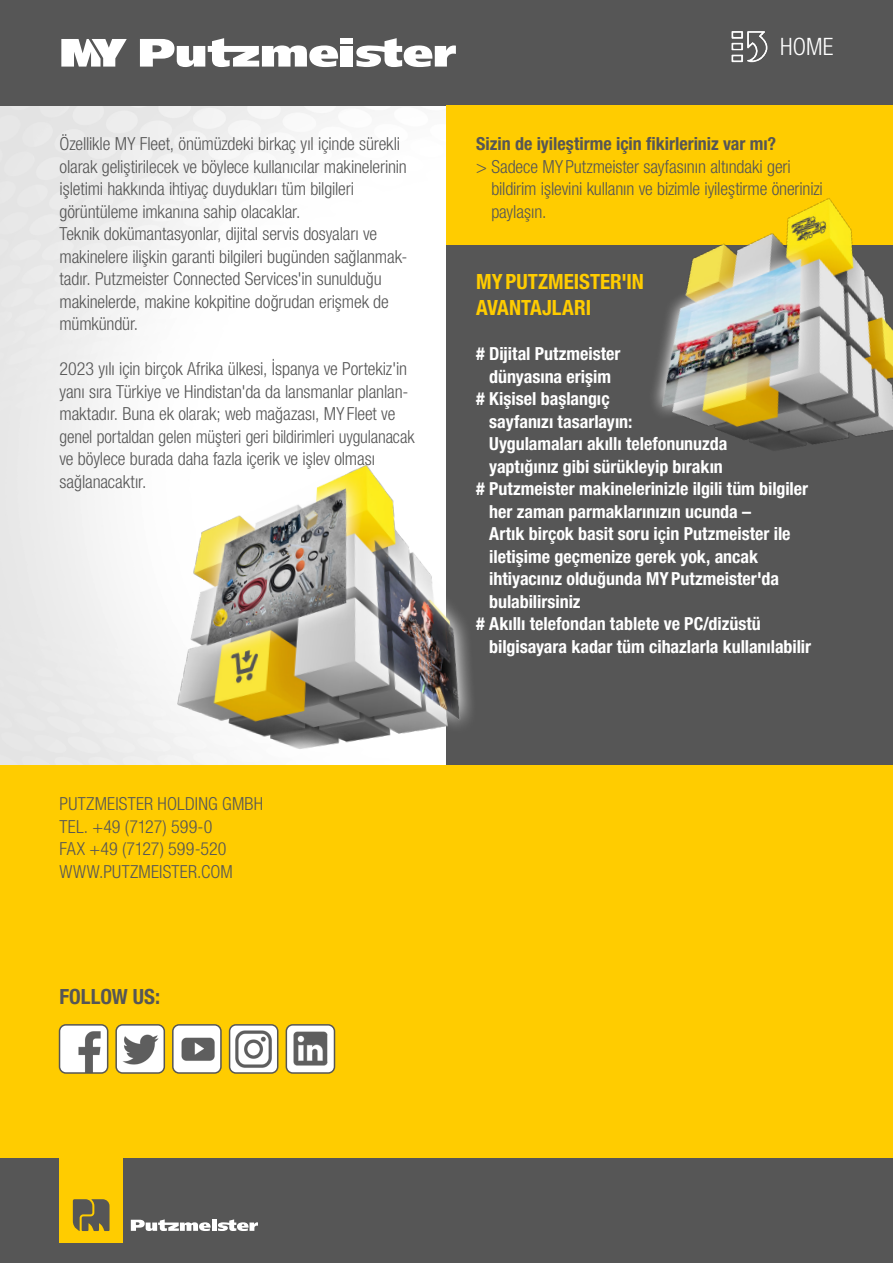
<style>
.page{position:relative;width:893px;height:1263px;background:#fff}
.page>*{position:absolute;margin:0;border:0;box-sizing:border-box;transform-origin:0 0}
.t1{font:300 condensed 24px "Helvetica Neue LT Pro";color:#fff}
.t2{font:700 condensed 21px/26.2px "Helvetica Neue LT Pro";letter-spacing:.005em;color:#fc0}
.t3{font:700 condensed 21px "Helvetica Neue LT Pro";color:#565656}
.t4{font:300 condensed 18px/22.5px "Helvetica Neue LT Pro";letter-spacing:-.005em;color:#565656}
.t5{font:700 condensed 18px "Helvetica Neue LT Pro";color:#fff}
.t6{font:700 condensed 18px "Helvetica Neue LT Pro";color:#565656}
</style>
<div class="page">
<img style="left:0;top:105px;width:446px;height:660px">
<div style="left:446px;top:244px;width:447px;height:521px;background:#565656"></div>
<div style="left:0;top:0;width:893px;height:105px;background:#565656"></div>
<img style="left:731px;top:31px;width:37px;height:32px">
<div style="left:446px;top:105px;width:447px;height:139px;background:#fc0"></div>
<div style="left:0;top:1158px;width:893px;height:105px;background:#565656"></div>
<div style="left:60px;top:1137px;width:63px;height:105px;background:#fc0"></div>
<svg style="left:59px;top:1199px;width:199px;height:44px"></svg>
<img style="left:594px;top:198px;width:299px;height:252px">
<div style="left:0;top:765px;width:893px;height:393px;background:#fc0"></div>
<img style="left:62px;top:1027px;width:46px;height:44px">
<div style="left:59px;top:1024px;width:49px;height:50px;border:2px solid #565656;border-radius:6px"></div>
<img style="left:118px;top:1027px;width:44px;height:44px">
<div style="left:115px;top:1024px;width:50px;height:50px;border:2px solid #565656;border-radius:6px"></div>
<img style="left:175px;top:1027px;width:44px;height:44px">
<div style="left:172px;top:1024px;width:50px;height:50px;border:2px solid #565656;border-radius:6px"></div>
<img style="left:232px;top:1027px;width:46px;height:44px">
<div style="left:229px;top:1024px;width:49px;height:50px;border:2px solid #565656;border-radius:6px"></div>
<img style="left:289px;top:1027px;width:43px;height:44px">
<div style="left:286px;top:1024px;width:49px;height:50px;border:2px solid #565656;border-radius:6px"></div>
<img style="left:147px;top:435px;width:325px;height:330px">
<div style="left:341px;top:46px;width:12px;height:21px;background:#fff"></div>
<svg style="left:356px;top:38px;width:100px;height:29px"></svg>
<svg style="left:140px;top:38px;width:198px;height:29px"></svg>
<div style="left:341px;top:38px;width:12px;height:6px;background:#fff"></div>
<svg style="left:61px;top:39px;width:66px;height:28px"></svg>
<p class="t4" style="left:60px;top:132px;width:349px">Özellikle MY Fleet, önümüzdeki birkaç yıl içinde sürekli olarak geliştirilecek ve böylece kullanıcılar makinelerinin işletimi hakkında ihtiyaç duydukları tüm bilgileri görüntüleme imkanına sahip olacaklar.<br>Teknik dokümantasyonlar, dijital servis dosyaları ve makinelere ilişkin garanti bilgileri bugünden sağlanmak&shy;tadır. Putzmeister Connected Services'in sunulduğu makinelerde, makine kokpitine doğrudan erişmek de mümkündür.</p>
<p class="t4" style="left:60px;top:357px;width:357px">2023 yılı için birçok Afrika ülkesi, İspanya ve Portekiz'in yanı sıra Türkiye ve Hindistan'da da lansmanlar planlan&shy;maktadır. Buna ek olarak; web mağazası, MY Fleet ve genel portaldan gelen müşteri geri bildirimleri uygulanacak ve böylece burada daha fazla içerik ve işlev olması sağlanacaktır.</p>
<p class="t4" style="left:60px;top:792px;width:205px">PUTZMEISTER HOLDING GMBH<br>TEL. +49 (7127) 599-0<br>FAX +49 (7127) 599-520<br>WWW.PUTZMEISTER.COM</p>
<p class="t3" style="left:60px;top:984px;width:102px">FOLLOW US:</p>
<h1 class="t1" style="left:780px;top:33px;width:55px">HOME</h1>
<p class="t6" style="left:476px;top:133px;width:301px">Sizin de iyileştirme için fikirleriniz var mı?</p>
<p class="t4" style="left:491px;top:155px;width:333px;text-indent:-15px">&gt; Sadece MY Putzmeister sayfasının altındaki geri bildirim işlevini kullanın ve bizimle iyileştirme önerinizi paylaşın.</p>
<p class="t2" style="left:476px;top:268px;width:169px">MYPUTZMEISTER'IN<br>AVANTAJLARI</p>
<p class="t5" style="left:476px;top:343px;width:146px"># Dijital Putzmeister</p>
<p class="t5" style="left:489px;top:365px;width:123px">dünyasına erişim</p>
<p class="t5" style="left:476px;top:388px;width:135px"># Kişisel başlangıç</p>
<p class="t5" style="left:489px;top:410px;width:145px">sayfanızı tasarlayın:</p>
<p class="t5" style="left:489px;top:433px;width:240px">Uygulamaları akıllı telefonunuzda</p>
<p class="t5" style="left:489px;top:455px;width:235px">yaptığınız gibi sürükleyip bırakın</p>
<p class="t5" style="left:476px;top:478px;width:333px"># Putzmeister makinelerinizle ilgili tüm bilgiler</p>
<p class="t5" style="left:489px;top:500px;width:264px">her zaman parmaklarınızın ucunda –</p>
<p class="t5" style="left:489px;top:523px;width:303px">Artık birçok basit soru için Putzmeister ile</p>
<p class="t5" style="left:489px;top:545px;width:270px">iletişime geçmenize gerek yok, ancak</p>
<p class="t5" style="left:489px;top:568px;width:291px">ihtiyacınız olduğunda MYPutzmeister'da</p>
<p class="t5" style="left:489px;top:590px;width:93px">bulabilirsiniz</p>
<p class="t5" style="left:476px;top:613px;width:286px"># Akıllı telefondan tablete ve PC/dizüstü</p>
<p class="t5" style="left:489px;top:635px;width:323px">bilgisayara kadar tüm cihazlarla kullanılabilir</p>
</div>
